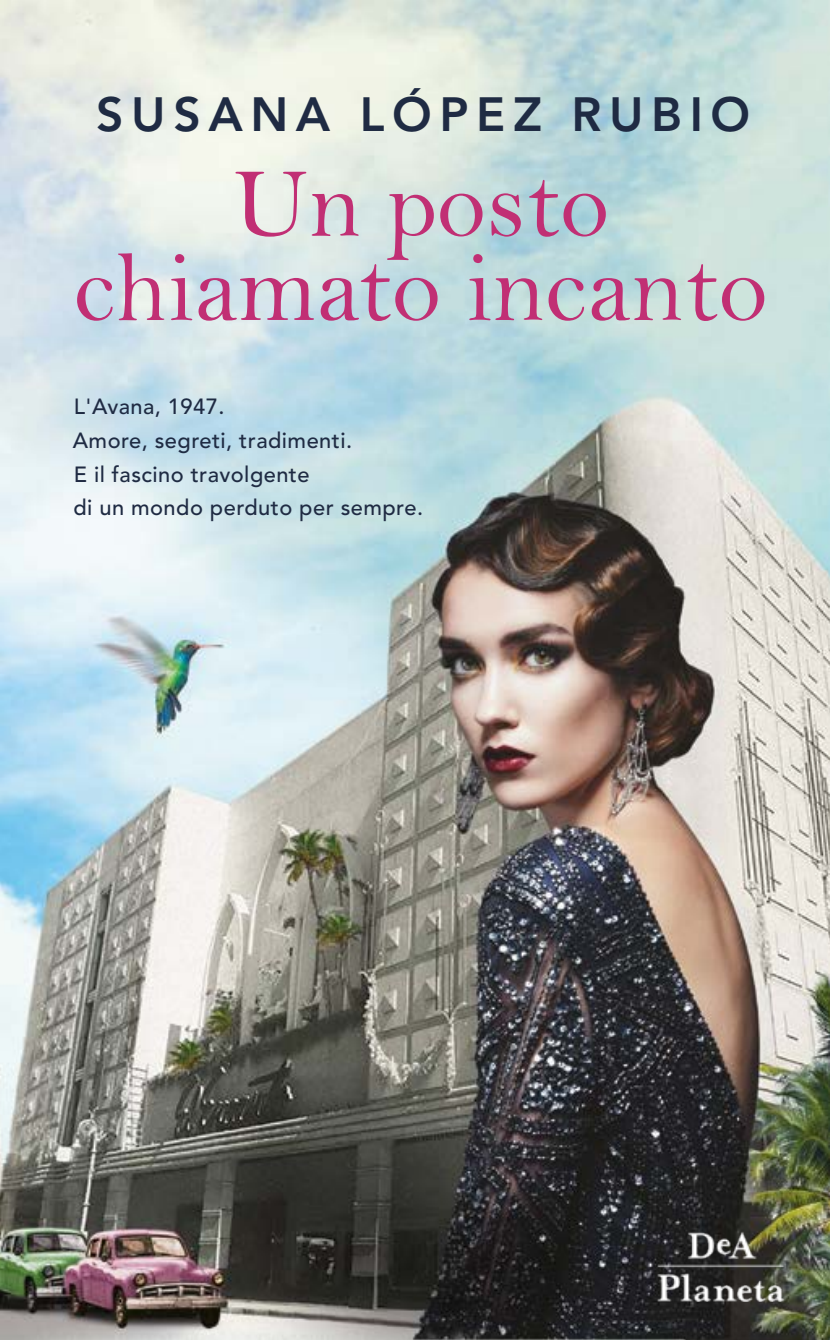
<style>
.page{position:relative;width:830px;height:1340px;background:#fff}
.page>*{position:absolute;margin:0;border:0;box-sizing:border-box;transform-origin:0 0}
.t1{font:100.12px/84.1px "Bell";color:#c12f74;text-align:center}
.t2{font:800 47.7px "Avenir LT Std";letter-spacing:.16em;color:#1f2b43}
.t3{font:500 21.82px/33.8px "Avenir LT Std";letter-spacing:.02em;color:#1f2b43}
</style>
<div class="page">
<img style="left:0;top:0;width:829px;height:1339px">
<svg style="left:0;top:676px;width:1px;height:12px"></svg>
<svg style="left:0;top:610px;width:1px;height:13px"></svg>
<svg style="left:0;top:587px;width:1px;height:12px"></svg>
<svg style="left:0;top:540px;width:1px;height:13px"></svg>
<svg style="left:0;top:471px;width:1px;height:12px"></svg>
<svg style="left:0;top:446px;width:1px;height:13px"></svg>
<svg style="left:0;top:375px;width:1px;height:13px"></svg>
<svg style="left:0;top:281px;width:1px;height:13px"></svg>
<svg style="left:0;top:258px;width:1px;height:12px"></svg>
<svg style="left:0;top:235px;width:1px;height:12px"></svg>
<svg style="left:0;top:211px;width:1px;height:13px"></svg>
<svg style="left:0;top:151px;width:1px;height:13px"></svg>
<svg style="left:0;top:106px;width:1px;height:14px"></svg>
<svg style="left:0;top:81px;width:1px;height:13px"></svg>
<svg style="left:0;top:492px;width:1px;height:13px"></svg>
<svg style="left:0;top:326px;width:1px;height:13px"></svg>
<svg style="left:0;top:8px;width:1px;height:13px"></svg>
<svg style="left:0;top:33px;width:1px;height:14px"></svg>
<svg style="left:0;top:1258px;width:1px;height:12px"></svg>
<svg style="left:0;top:1233px;width:1px;height:13px"></svg>
<svg style="left:0;top:1162px;width:1px;height:13px"></svg>
<svg style="left:0;top:1068px;width:1px;height:13px"></svg>
<svg style="left:0;top:1045px;width:1px;height:12px"></svg>
<svg style="left:0;top:1022px;width:1px;height:12px"></svg>
<svg style="left:0;top:998px;width:1px;height:13px"></svg>
<svg style="left:0;top:938px;width:1px;height:13px"></svg>
<svg style="left:0;top:893px;width:1px;height:14px"></svg>
<svg style="left:0;top:868px;width:1px;height:13px"></svg>
<svg style="left:0;top:749px;width:1px;height:13px"></svg>
<svg style="left:0;top:1279px;width:1px;height:13px"></svg>
<svg style="left:0;top:1113px;width:1px;height:13px"></svg>
<svg style="left:0;top:796px;width:1px;height:12px"></svg>
<svg style="left:0;top:821px;width:1px;height:13px"></svg>
<img style="left:656px;top:1227px;width:128px;height:74px">
<h2 class="t2" style="left:96px;top:86px;width:655px">SUSANA LÓPEZ RUBIO</h2>
<h1 class="t1" style="left:74px;top:161px;width:695px">Un posto chiamato incanto</h1>
<p class="t3" style="left:73px;top:390px;width:351px">L'Avana, 1947.<br>Amore, segreti, tradimenti.<br>E il fascino travolgente<br>di un mondo perduto per sempre.</p>
</div>
